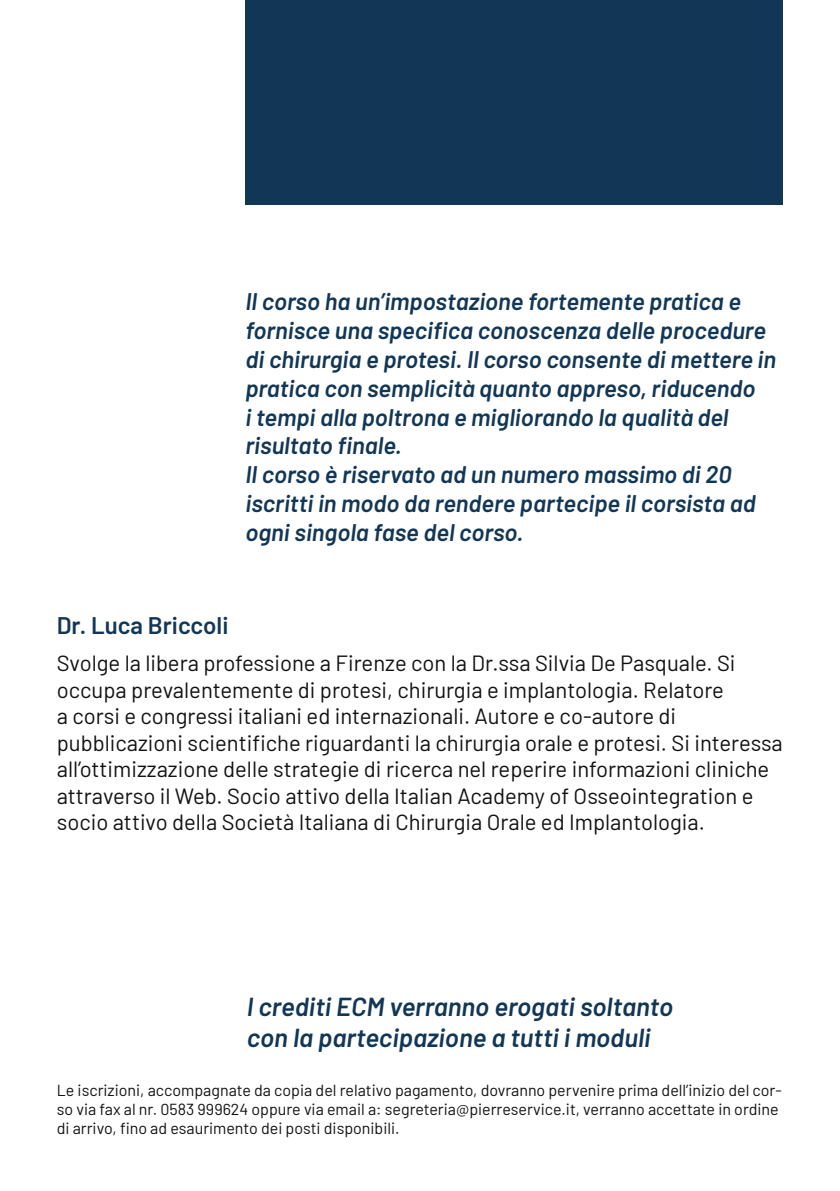
<style>
.page{position:relative;width:840px;height:1191px;background:#fff}
.page>*{position:absolute;margin:0;border:0;box-sizing:border-box;transform-origin:0 0}
.t1{font:italic 600 26px/31.2px "Barlow";color:#123756}
.t2{font:italic 600 24px/28.8px "Barlow";color:#123756}
.t3{font:600 24px "Barlow";color:#123756}
.t4{font:22px/26.4px "Barlow";color:#121212}
.t5{font:16px/19.2px "Barlow";color:#121212}
</style>
<div class="page">
<div style="left:245px;top:0;width:537px;height:204px;background:#123756"></div>
<p class="t2" style="left:245px;top:285px;width:532px">Il corso ha un’impostazione fortemente pratica e fornisce una specifica conoscenza delle procedure di chirurgia e protesi. Il corso consente di mettere in pratica con semplicità quanto appreso, riducendo<br>i tempi alla poltrona e migliorando la qualità del risultato finale.<br>Il corso è riservato ad un numero massimo di 20 iscritti in modo da rendere partecipe il corsista ad ogni singola fase del corso.</p>
<p class="t3" style="left:57px;top:607px;width:173px">Dr. Luca Briccoli</p>
<p class="t4" style="left:57px;top:648px;width:727px">Svolge la libera professione a Firenze con la Dr.ssa Silvia De Pasquale. Si occupa prevalentemente di protesi, chirurgia e implantologia. Relatore<br>a corsi e congressi italiani ed internazionali. Autore e co-autore di pubblicazioni scientifiche riguardanti la chirurgia orale e protesi. Si interessa all’ottimizzazione delle strategie di ricerca nel reperire informazioni cliniche attraverso il Web. Socio attivo della Italian Academy of Osseointegration e socio attivo della Società Italiana di Chirurgia Orale ed Implantologia.</p>
<p class="t1" style="left:247px;top:988px;width:427px">I crediti ECM verranno erogati soltanto con la partecipazione a tutti i moduli</p>
<p class="t5" style="left:57px;top:1079px;width:726px">Le iscrizioni, accompagnate da copia del relativo pagamento, dovranno pervenire prima dell’inizio del cor&shy;so via fax al nr. 0583 999624 oppure via email a: segreteria@pierreservice.it, verranno accettate in ordine di arrivo, fino ad esaurimento dei posti disponibili.</p>
</div>
